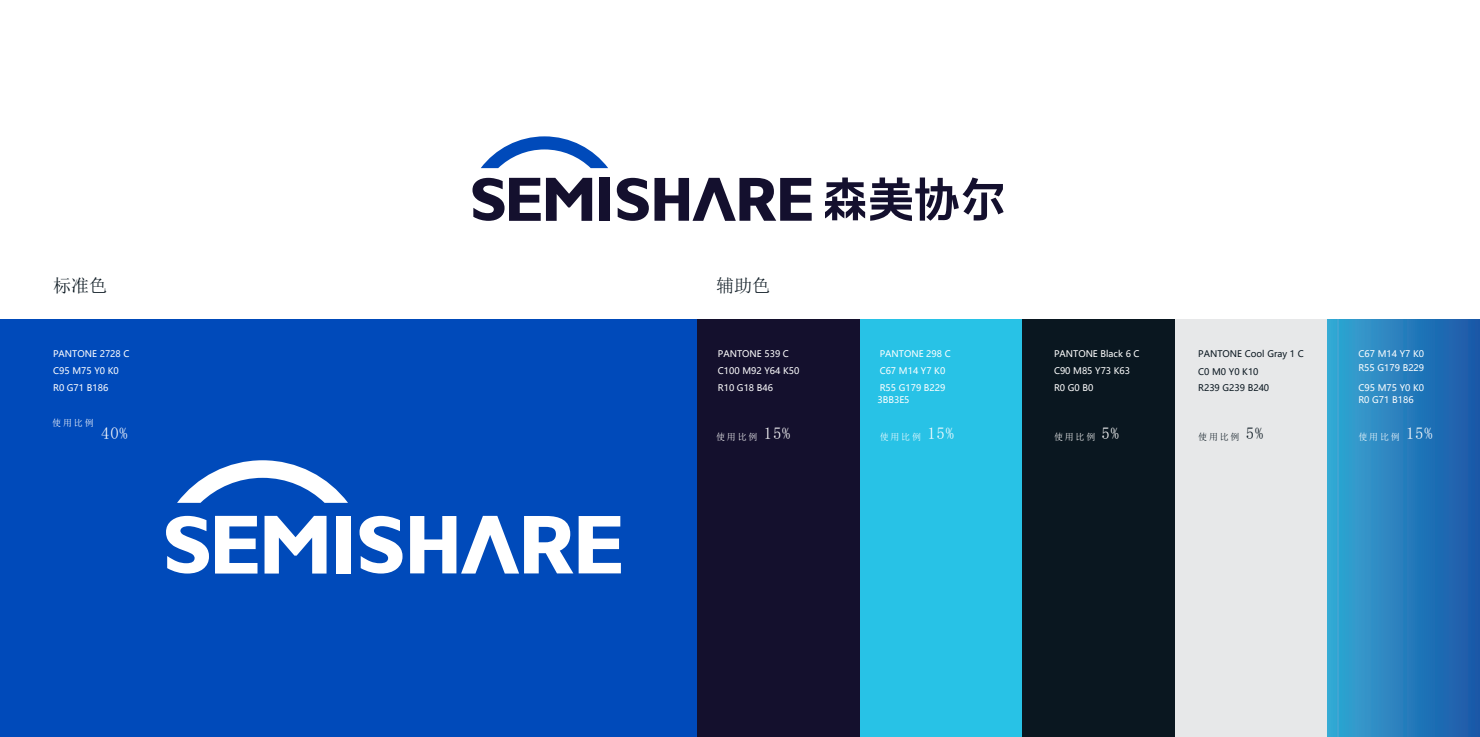
<style>
.page{position:relative;width:1480px;height:737px;background:#fff}
.page>*{position:absolute;margin:0;border:0;box-sizing:border-box;transform-origin:0 0}
.t1{font:18px "FZLTXHFW GB1 0";color:#0a1720}
.t2{font:16.5px "FZLTXHJW GB1 0";color:#fff}
.t3{font:9px/16.6px "Microsoft Ya Hei";color:#fff}
.t4{font:9px/17.2px "Microsoft Ya Hei";color:#0a1720}
.t5{font:9px "FZLTXHFW GB1 0";letter-spacing:.2em;color:#fff}
.t6{font:9px "FZLTXHFW GB1 0";color:#0a1720}
</style>
<div class="page">
<div style="left:0;top:319px;width:697px;height:417px;background:#004aba"></div>
<div style="left:697px;top:319px;width:163px;height:417px;background:#14102d"></div>
<div style="left:860px;top:319px;width:162px;height:417px;background:#28c2e6"></div>
<div style="left:1022px;top:319px;width:152px;height:417px;background:#0a1720"></div>
<div style="left:1174px;top:319px;width:153px;height:417px;background:#e7e8e9"></div>
<div style="left:1327px;top:319px;width:152px;height:417px;background:linear-gradient(to right,#36a9d4,#1a56a7)"></div>
<svg style="left:481px;top:136px;width:127px;height:32px"></svg>
<div style="left:599px;top:178px;width:11px;height:43px;background:#14102e"></div>
<svg style="left:472px;top:178px;width:120px;height:43px"></svg>
<svg style="left:617px;top:178px;width:194px;height:43px"></svg>
<svg style="left:825px;top:177px;width:178px;height:44px"></svg>
<svg style="left:177px;top:460px;width:171px;height:42px"></svg>
<div style="left:336px;top:515px;width:14px;height:58px;background:#fff"></div>
<svg style="left:166px;top:515px;width:43px;height:58px"></svg>
<svg style="left:359px;top:515px;width:43px;height:58px"></svg>
<svg style="left:215px;top:515px;width:42px;height:58px"></svg>
<svg style="left:264px;top:515px;width:62px;height:58px"></svg>
<svg style="left:410px;top:515px;width:211px;height:58px"></svg>
<h1 class="t1" style="left:53px;top:276px;width:55px">标准色</h1>
<h1 class="t1" style="left:716px;top:276px;width:55px">辅助色</h1>
<p class="t3" style="left:53px;top:345px;width:78px">PANTONE 2728 C<br>C95 M75 Y0 K0<br>R0 G71 B186</p>
<p class="t3" style="left:718px;top:345px;width:83px">PANTONE 539 C<br>C100 M92 Y64 K50</p>
<p class="t3" style="left:879px;top:345px;width:73px">PANTONE 298 C<br>C67 M14 Y7 K0</p>
<p class="t3" style="left:1054px;top:345px;width:87px">PANTONE Black 6 C<br>C90 M85 Y73 K63</p>
<p class="t4" style="left:1198px;top:345px;width:107px">PANTONE Cool Gray 1 C<br>C0 M0 Y0 K10</p>
<p class="t3" style="left:718px;top:378px;width:57px">R10 G18 B46</p>
<p class="t3" style="left:879px;top:378px;width:67px">R55 G179 B229</p>
<p class="t3" style="left:1054px;top:378px;width:41px">R0 G0 B0</p>
<p class="t4" style="left:1198px;top:378px;width:73px">R239 G239 B240</p>
<p class="t3" style="left:877px;top:391px;width:34px">3BB3E5</p>
<p class="t5" style="left:52px;top:418px;width:43px">使用比例</p>
<h2 class="t2" style="left:101px;top:424px;width:28px">40%</h2>
<p class="t5" style="left:879px;top:432px;width:76px">使用比例 <sup>15%</sup></p>
<p class="t5" style="left:1054px;top:432px;width:67px">使用比例 <sup>5%</sup></p>
<p class="t6" style="left:1198px;top:432px;width:67px">使用比例 <sup>5%</sup></p>
<p class="t5" style="left:716px;top:432px;width:76px">使用比例 <sup>15%</sup></p>
<p class="t3" style="left:1358px;top:347px;width:67px;line-height:13.8px">C67 M14 Y7 K0<br>R55 G179 B229</p>
<p class="t3" style="left:1358px;top:380px;width:67px;line-height:12.6px">C95 M75 Y0 K0<br>R0 G71 B186</p>
<p class="t5" style="left:1358px;top:432px;width:76px">使用比例 <sup>15%</sup></p>
</div>
